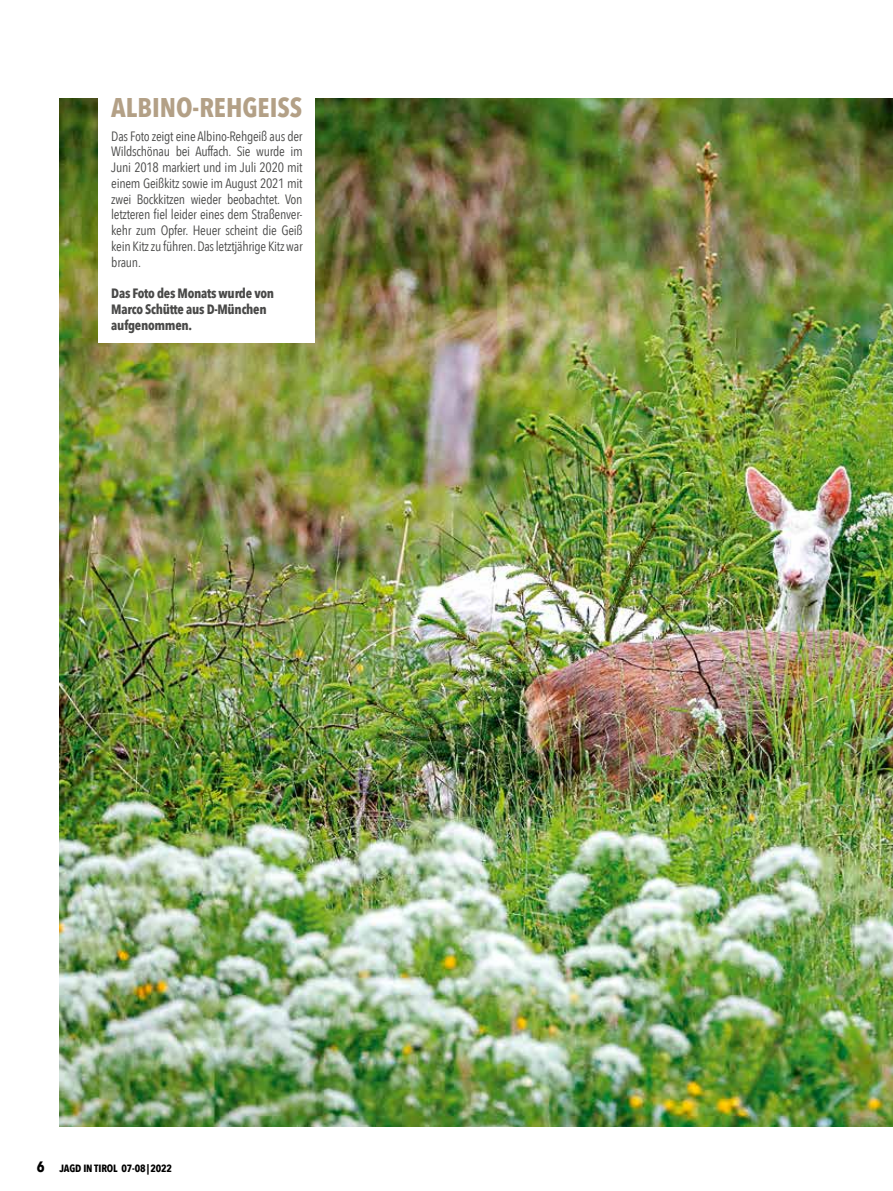
<style>
.page{position:relative;width:893px;height:1191px;background:#fff}
.page>*{position:absolute;margin:0;border:0;box-sizing:border-box;transform-origin:0 0}
.t1{font:700 27px "Avenir Next Condensed";color:#b3a086}
.t2{font:13.5px/15.8px "Avenir Next Condensed";letter-spacing:-.02em;color:#494948;text-align:justify}
.t3{font:700 13.5px/15.8px "Avenir Next Condensed";letter-spacing:-.02em;color:#494948}
.t4{font:700 10.5px "Avenir Next Condensed";letter-spacing:-.01em;color:#000}
.s1{font-size:15px}
</style>
<div class="page">
<img style="left:60px;top:98px;width:833px;height:1029px">
<div style="left:99px;top:85px;width:216px;height:257px;background:#fff"></div>
<h1 class="t1" style="left:111px;top:91px;width:193px">ALBINO-REHGEISS</h1>
<p class="t2" style="left:111px;top:127px;width:193px">Das Foto zeigt eine Albino-Rehgeiß aus der Wildschönau bei Auffach. Sie wurde im Juni 2018 markiert und im Juli 2020 mit einem Geißkitz sowie im August 2021 mit zwei Bockkitzen wieder beobachtet. Von letzteren fiel leider eines dem Straßenver&shy;kehr zum Opfer. Heuer scheint die Geiß kein Kitz zu führen. Das letztjährige Kitz war braun.</p>
<p class="t3" style="left:111px;top:285px;width:164px">Das Foto des Monats wurde von<br>Marco Schütte aus D-München aufgenommen.</p>
<p class="t4" style="left:37px;top:1161px;width:137px"><span class="s1">6</span> JAGD IN TIROL 07-08|2022</p>
</div>
